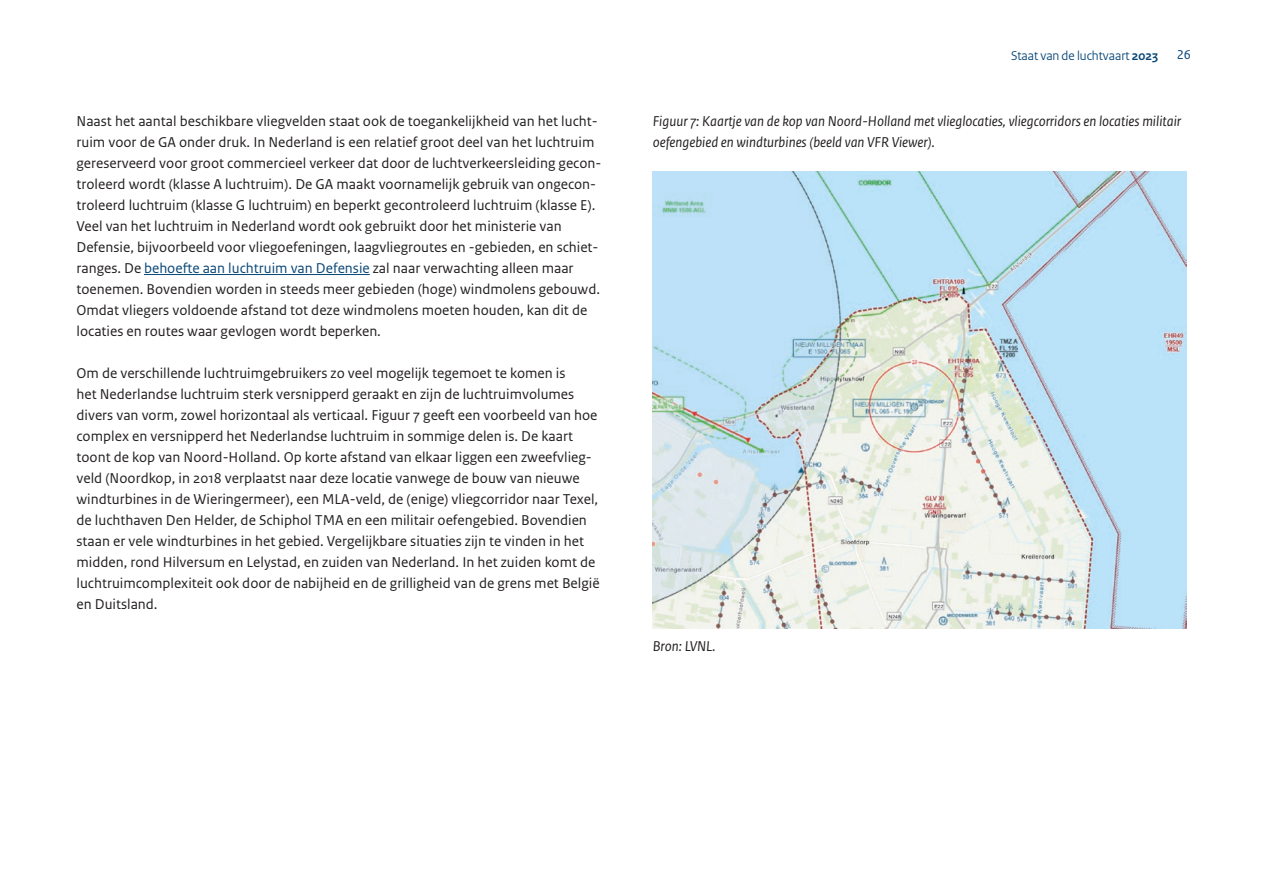
<style>
.page{position:relative;width:1263px;height:893px;background:#fff}
.page>*{position:absolute;margin:0;border:0;box-sizing:border-box;transform-origin:0 0}
.P-Platte_tekst{font:15px/21px "Rijksoverheid Sans Text";color:#231f20}
.P-Platte_tekst-2{font:italic 15px/21px "Rijksoverheid Sans Text";color:#231f20}
.t1{font:13.5px "Rijksoverheid Sans Heading";color:#084777}
.t2{font:13.5px "Rijksoverheid Sans Text";color:#0a4877}
.s1{color:#0a4877}
.s2{font-weight:700}
</style>
<div class="page">
<hr style="left:144px;top:274px;width:226px;height:1px;background:#0a4877">
<img style="left:653px;top:171px;width:533px;height:458px">
<p class="P-Platte_tekst" style="left:77px;top:111px;width:526px">Naast het aantal beschikbare vliegvelden staat ook de toegankelijkheid van het lucht&shy;ruim voor de GA onder druk. In Nederland is een relatief groot deel van het luchtruim gereserveerd voor groot commercieel verkeer dat door de luchtverkeersleiding gecon&shy;troleerd wordt (klasse A luchtruim). De GA maakt voornamelijk gebruik van ongecon&shy;troleerd luchtruim (klasse G luchtruim) en beperkt gecontroleerd luchtruim (klasse E).</p>
<p class="P-Platte_tekst" style="left:77px;top:216px;width:525px">Veel van het luchtruim in Nederland wordt ook gebruikt door het ministerie van Defensie, bijvoorbeeld voor vliegoefeningen, laagvliegroutes en -gebieden, en schiet&shy;ranges. De <span class="s1">behoefte aan luchtruim van Defensie</span> zal naar verwachting alleen maar toenemen. Bovendien worden in steeds meer gebieden (hoge) windmolens gebouwd.<br>Omdat vliegers voldoende afstand tot deze windmolens moeten houden, kan dit de locaties en routes waar gevlogen wordt beperken.</p>
<p class="P-Platte_tekst" style="left:77px;top:363px;width:525px">Om de verschillende luchtruimgebruikers zo veel mogelijk tegemoet te komen is<br>het Nederlandse luchtruim sterk versnipperd geraakt en zijn de luchtruimvolumes divers van vorm, zowel horizontaal als verticaal. Figuur 7 geeft een voorbeeld van hoe complex en versnipperd het Nederlandse luchtruim in sommige delen is. De kaart toont de kop van Noord-Holland. Op korte afstand van elkaar liggen een zweefvlieg&shy;veld (Noordkop, in 2018 verplaatst naar deze locatie vanwege de bouw van nieuwe windturbines in de Wieringermeer), een MLA-veld, de (enige) vliegcorridor naar Texel, de luchthaven Den Helder, de Schiphol TMA en een militair oefengebied. Bovendien staan er vele windturbines in het gebied. Vergelijkbare situaties zijn te vinden in het midden, rond Hilversum en Lelystad, en zuiden van Nederland. In het zuiden komt de luchtruimcomplexiteit ook door de nabijheid en de grilligheid van de grens met België en Duitsland.</p>
<p class="t1" style="left:1011px;top:47px;width:149px">Staat van de luchtvaart <span class="s2">2023</span></p>
<p class="t2" style="left:1177px;top:47px;width:16px">26</p>
<p class="P-Platte_tekst-2" style="left:653px;top:111px;width:530px">Figuur 7: Kaartje van de kop van Noord-Holland met vlieglocaties, vliegcorridors en locaties militair oefengebied en windturbines (beeld van VFR Viewer).</p>
<p class="P-Platte_tekst-2" style="left:653px;top:636px;width:64px">Bron: LVNL.</p>
</div>
